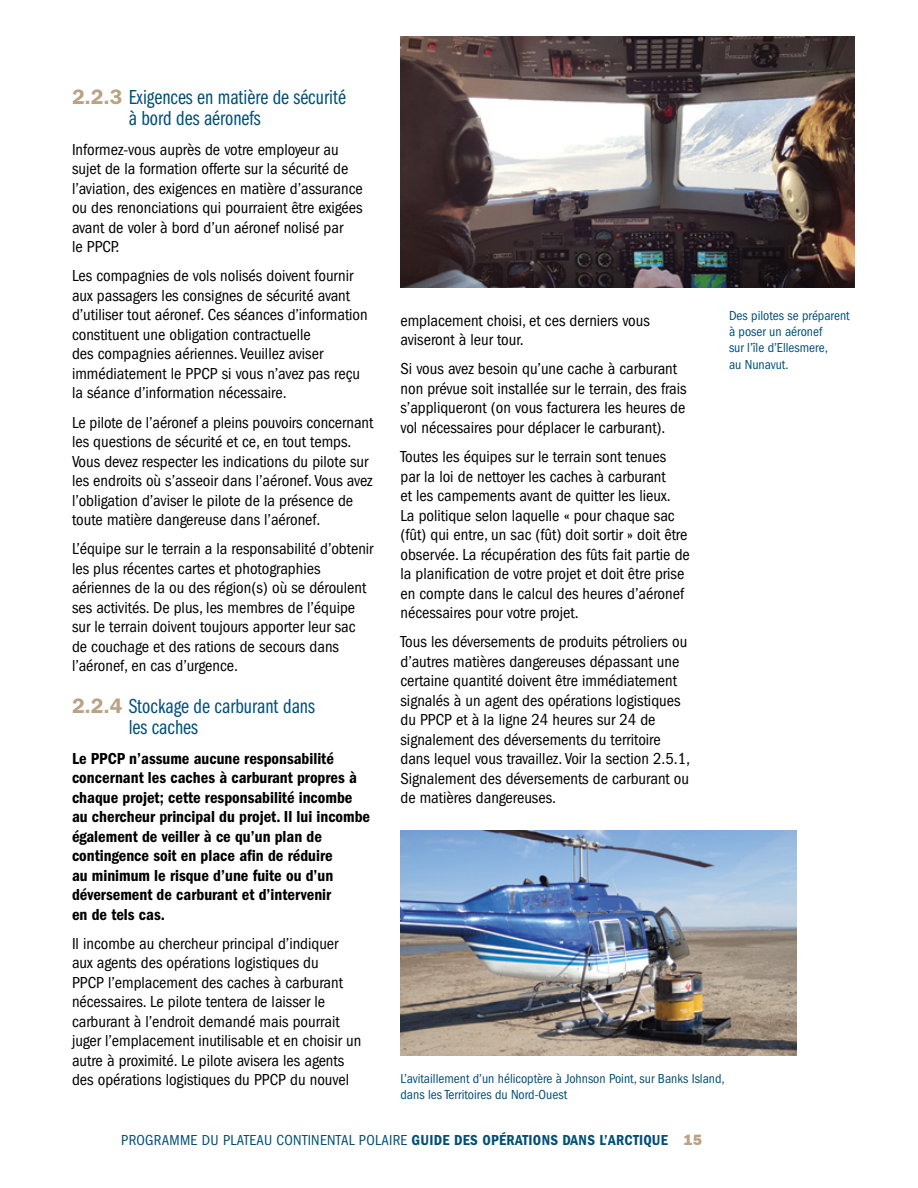
<style>
.page{position:relative;width:918px;height:1188px;background:#fff}
.page>*{position:absolute;margin:0;border:0;box-sizing:border-box;transform-origin:0 0}
.t1{font:21px/21px "ITC Franklin Gothic Std Bk Cp";color:#004f78}
.t2{font:condensed 16.5px/19.5px "ITC Franklin Gothic Std";color:#000}
.t3{font:16.5px/19.5px "ITC Franklin Gothic Std Dm Cd";color:#000}
.t4{font:condensed 15px "ITC Franklin Gothic Std";letter-spacing:.02em;color:#004f78}
.t5{font:condensed 13.5px/16.2px "ITC Franklin Gothic Std";color:#004f78}
.s1{font-family:"ITC Franklin Gothic Std";font-weight:600;color:#b8a385}
.s2{font-family:"ITC Franklin Gothic Std Dm Cd";font-stretch:normal}
.s3{font-family:"ITC Franklin Gothic Std Hvy";font-stretch:normal;color:#b8a385}
</style>
<div class="page">
<img style="left:400px;top:36px;width:454px;height:252px">
<img style="left:400px;top:830px;width:397px;height:225px">
<h4 class="t1" style="left:129px;top:87px;width:219px;text-indent:-57px"><span class="s1">2.2.3</span> Exigences en matière de sécurité à bord des aéronefs</h4>
<p class="t2" style="left:72px;top:140px;width:292px">Informez-vous auprès de votre employeur au sujet de la formation offerte sur la sécurité de l’aviation, des exigences en matière d’assurance ou des renonciations qui pourraient être exigées avant de voler à bord d’un aéronef nolisé par<br>le PPCP.</p>
<p class="t2" style="left:72px;top:266px;width:297px">Les compagnies de vols nolisés doivent fournir aux passagers les consignes de sécurité avant d’utiliser tout aéronef. Ces séances d’information constituent une obligation contractuelle<br>des compagnies aériennes. Veuillez aviser immédiatement le PPCP si vous n’avez pas reçu la séance d’information nécessaire.</p>
<p class="t2" style="left:72px;top:413px;width:303px">Le pilote de l’aéronef a pleins pouvoirs concernant les questions de sécurité et ce, en tout temps.<br>Vous devez respecter les indications du pilote sur les endroits où s’asseoir dans l’aéronef. Vous avez l’obligation d’aviser le pilote de la présence de toute matière dangereuse dans l’aéronef.</p>
<p class="t2" style="left:72px;top:539px;width:303px">L’équipe sur le terrain a la responsabilité d’obtenir les plus récentes cartes et photographies aériennes de la ou des région(s) où se déroulent ses activités. De plus, les membres de l’équipe sur le terrain doivent toujours apporter leur sac de couchage et des rations de secours dans l’aéronef, en cas d’urgence.</p>
<h4 class="t1" style="left:129px;top:696px;width:188px;text-indent:-57px"><span class="s1">2.2.4</span> Stockage de carburant dans les caches</h4>
<p class="t3" style="left:72px;top:749px;width:300px">Le PPCP n’assume aucune responsabilité concernant les caches à carburant propres à chaque projet; cette responsabilité incombe au chercheur principal du projet. Il lui incombe également de veiller à ce qu’un plan de contingence soit en place afin de réduire<br>au minimum le risque d’une fuite ou d’un déversement de carburant et d’intervenir<br>en de tels cas.</p>
<p class="t2" style="left:72px;top:934px;width:291px">Il incombe au chercheur principal d’indiquer aux agents des opérations logistiques du<br>PPCP l’emplacement des caches à carburant nécessaires. Le pilote tentera de laisser le carburant à l’endroit demandé mais pourrait juger l’emplacement inutilisable et en choisir un autre à proximité. Le pilote avisera les agents des opérations logistiques du PPCP du nouvel</p>
<p class="t2" style="left:400px;top:311px;width:251px">emplacement choisi, et ces derniers vous aviseront à leur tour.</p>
<p class="t2" style="left:400px;top:359px;width:288px">Si vous avez besoin qu’une cache à carburant non prévue soit installée sur le terrain, des frais s’appliqueront (on vous facturera les heures de vol nécessaires pour déplacer le carburant).</p>
<p class="t2" style="left:400px;top:447px;width:291px">Toutes les équipes sur le terrain sont tenues par la loi de nettoyer les caches à carburant<br>et les campements avant de quitter les lieux.<br>La politique selon laquelle « pour chaque sac (fût) qui entre, un sac (fût) doit sortir » doit être observée. La récupération des fûts fait partie de la planification de votre projet et doit être prise en compte dans le calcul des heures d’aéronef nécessaires pour votre projet.</p>
<p class="t2" style="left:400px;top:632px;width:291px">Tous les déversements de produits pétroliers ou d’autres matières dangereuses dépassant une certaine quantité doivent être immédiatement signalés à un agent des opérations logistiques du PPCP et à la ligne 24 heures sur 24 de signalement des déversements du territoire dans lequel vous travaillez. Voir la section 2.5.1, Signalement des déversements de carburant ou de matières dangereuses.</p>
<p class="t5" style="left:729px;top:307px;width:122px">Des pilotes se préparent à poser un aéronef<br>sur l’île d’Ellesmere,<br>au Nunavut.</p>
<p class="t5" style="left:400px;top:1070px;width:326px">L’avitaillement d’un hélicoptère à Johnson Point, sur Banks Island, dans les Territoires du Nord-Ouest</p>
<p class="t4" style="left:121px;top:1131px;width:582px">PROGRAMME DU PLATEAU CONTINENTAL POLAIRE <span class="s2">GUIDE DES OPÉRATIONS DANS L’ARCTIQUE</span> <span class="s3">15</span></p>
</div>
